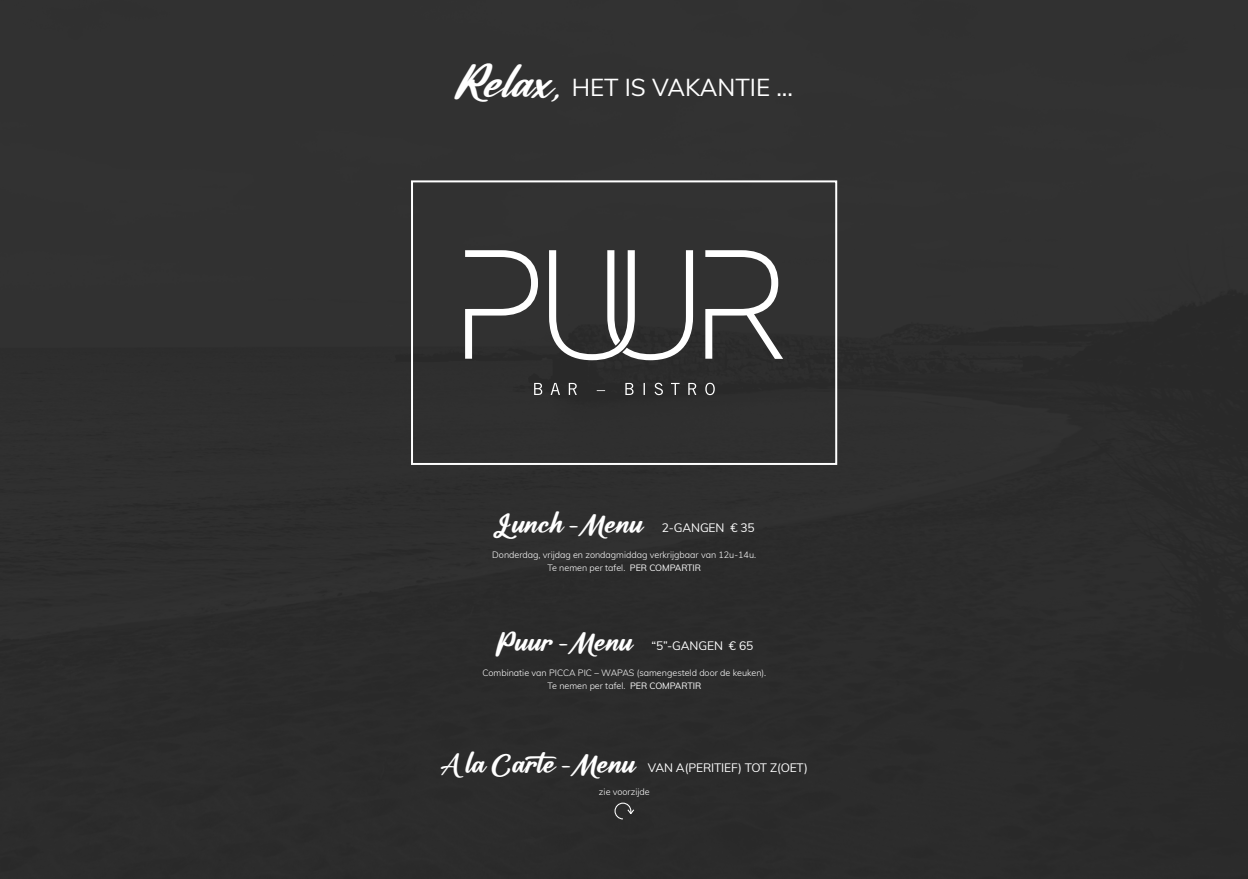
<style>
.page{position:relative;width:1248px;height:879px;background:#fff}
.page>*{position:absolute;margin:0;border:0;box-sizing:border-box;transform-origin:0 0}
.t1{font:24px "Muli";color:#fff}
.t2{font:12px "Muli";letter-spacing:-.01em;color:#fff}
.t3{font:300 9px/13px "Muli";color:#fff;text-align:center}
.s1{font-family:"Catalish Huntera";font-style:italic;font-size:34px}
.s2{font-family:"Catalish Huntera";font-size:22px}
.s3{font-weight:400}
</style>
<div class="page">
<div style="left:0;top:0;width:1247px;height:879px;background:#2e2e2e"></div>
<svg style="left:465px;top:250px;width:318px;height:145px"></svg>
<svg style="left:614px;top:802px;width:20px;height:18px"></svg>
<div style="left:411px;top:180px;width:426px;height:285px;border:2px solid #fff"></div>
<h1 class="t1" style="left:455px;top:70px;width:339px"><sup>R</sup><span class="s1">elax,</span> HET IS VAKANTIE ...</h1>
<h2 class="t2" style="left:493px;top:519px;width:263px"><span class="s2">Lunch -Menu</span> 2-GANGEN € 35</h2>
<p class="t3" style="left:492px;top:548px;width:265px">Donderdag, vrijdag en zondagmiddag verkrijgbaar van 12u-14u.<br>Te nemen per tafel. <span class="s3">PER COMPARTIR</span></p>
<h2 class="t2" style="left:495px;top:637px;width:259px"><span class="s2">Puur -Menu</span> “5”-GANGEN € 65</h2>
<p class="t3" style="left:482px;top:666px;width:285px">Combinatie van PICCA PIC – WAPAS (samengesteld door de keuken).<br>Te nemen per tafel. <span class="s3">PER COMPARTIR</span></p>
<h2 class="t2" style="left:441px;top:759px;width:368px"><span class="s2">A la Carte -Menu</span> VAN A(PERITIEF) TOT Z(OET)</h2>
<p class="t3" style="left:599px;top:785px;width:52px">zie voorzijde</p>
</div>
